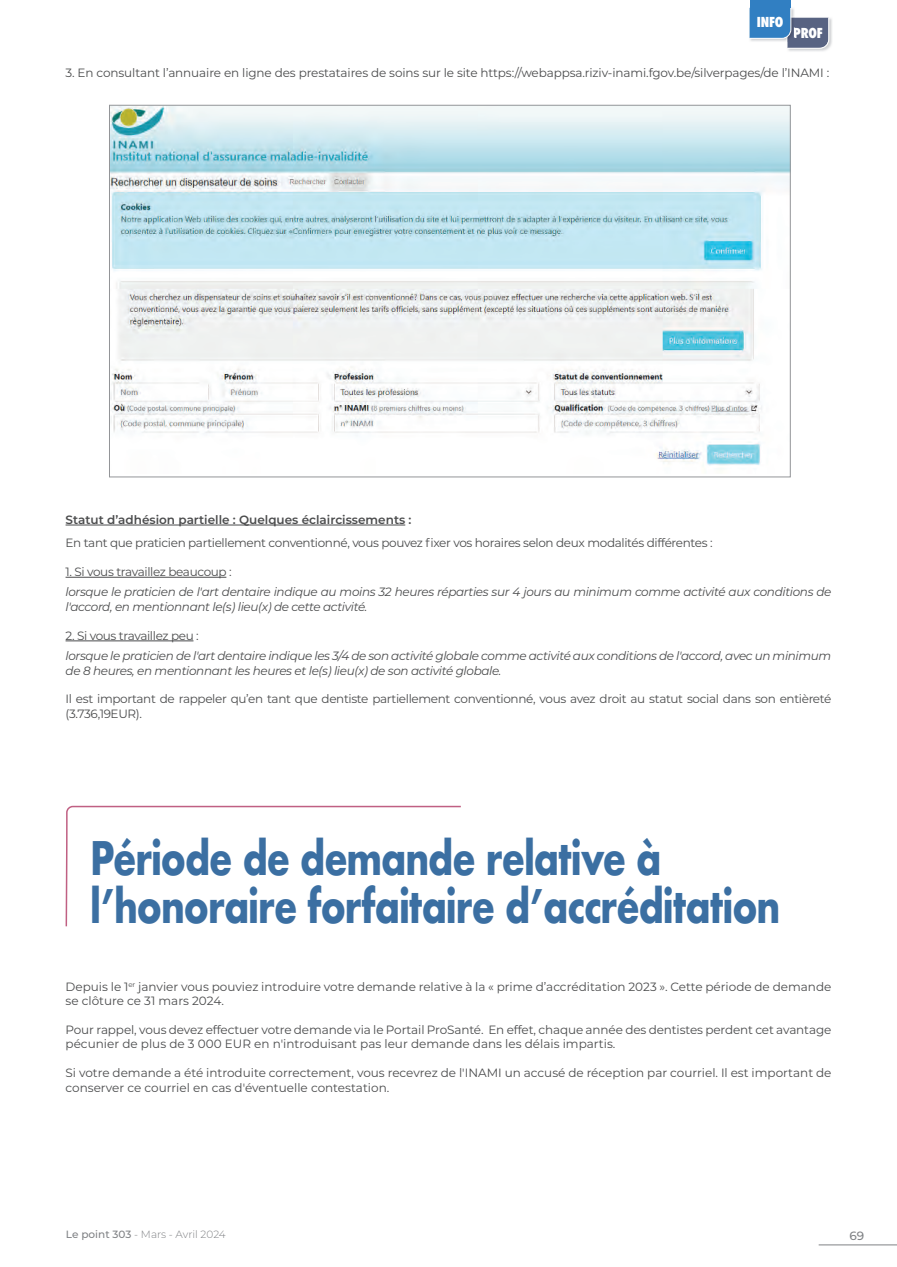
<style>
.page{position:relative;width:897px;height:1267px;background:#fff}
.page>*{position:absolute;margin:0;border:0;box-sizing:border-box;transform-origin:0 0}
.t1{font:700 45px/48px "Futura";letter-spacing:-.03em;color:#3b6fa2;scale:.8 1}
.t2{font:800 condensed 13.35px "Futura";letter-spacing:-.01em;color:#fff}
.t3{font:12px/14.4px "Montserrat";letter-spacing:-.01em;color:#4b4c4d}
.t4{font:italic 12px/14.4px "Montserrat";letter-spacing:-.03em;color:#4b4c4d}
.t5{font:12px/14.4px "Montserrat";letter-spacing:-.03em;color:#4b4c4d}
.t6{font:600 12px "Montserrat";color:#4b4c4d}
.t7{font:500 12px "Montserrat";color:#808285}
.t8{font:300 10.5px "Montserrat";letter-spacing:-.005em;color:#808285}
.s1{font-weight:500}
</style>
<div class="page">
<hr style="left:818px;top:1244px;width:78px;height:1px;background:#808285">
<img style="left:788px;top:18px;width:44px;height:33px">
<svg style="left:749px;top:7px;width:80px;height:42px"></svg>
<div style="left:749px;top:0;width:41px;height:8px;background:#317fc2"></div>
<hr style="left:66px;top:524px;width:339px;height:1px;background:#4b4c4d">
<hr style="left:66px;top:577px;width:160px;height:1px;background:#4b4c4d">
<hr style="left:66px;top:640px;width:127px;height:1px;background:#4b4c4d">
<img style="left:111px;top:107px;width:677px;height:359px">
<svg style="left:65px;top:805px;width:396px;height:122px"></svg>
<p class="t2" style="left:756px;top:13px;width:28px">INFO</p>
<p class="t3" style="left:66px;top:65px;width:765px">3. En consultant l’annuaire en ligne des prestataires de soins sur le site https://webappsa.riziv-inami.fgov.be/silverpages/de l’INAMI :</p>
<p class="t2" style="left:793px;top:24px;width:31px">PROF</p>
<p class="t6" style="left:66px;top:511px;width:347px">Statut d’adhésion partielle : Quelques éclaircissements :</p>
<p class="t5" style="left:66px;top:535px;width:648px">En tant que praticien partiellement conventionné, vous pouvez fixer vos horaires selon deux modalités différentes :</p>
<p class="t5" style="left:66px;top:564px;width:168px">1. Si vous travaillez beaucoup :</p>
<p class="t4" style="left:66px;top:584px;width:767px">lorsque le praticien de l'art dentaire indique au moins 32 heures réparties sur 4 jours au minimum comme activité aux conditions de l'accord, en mentionnant le(s) lieu(x) de cette activité.</p>
<p class="t5" style="left:66px;top:627px;width:135px">2. Si vous travaillez peu :</p>
<p class="t4" style="left:66px;top:648px;width:767px">lorsque le praticien de l'art dentaire indique les 3/4 de son activité globale comme activité aux conditions de l'accord, avec un minimum de 8 heures, en mentionnant les heures et le(s) lieu(x) de son activité globale.</p>
<p class="t5" style="left:66px;top:691px;width:767px">Il est important de rappeler qu’en tant que dentiste partiellement conventionné, vous avez droit au statut social dans son entièreté (3.736,19EUR).</p>
<h1 class="t1" style="left:90px;top:833px;width:864px">Période de demande relative à l’honoraire forfaitaire d’accréditation</h1>
<p class="t3" style="left:66px;top:978px;width:767px">Depuis le 1<sup>er</sup> janvier vous pouviez introduire votre demande relative à la « prime d’accréditation 2023 ». Cette période de demande se clôture ce 31 mars 2024.</p>
<p class="t3" style="left:66px;top:1022px;width:767px">Pour rappel, vous devez effectuer votre demande via le Portail ProSanté. En effet, chaque année des dentistes perdent cet avantage pécunier de plus de 3 000 EUR en n'introduisant pas leur demande dans les délais impartis.</p>
<p class="t3" style="left:66px;top:1065px;width:767px">Si votre demande a été introduite correctement, vous recevrez de l'INAMI un accusé de réception par courriel. Il est important de conserver ce courriel en cas d'éventuelle contestation.</p>
<p class="t8" style="left:66px;top:1227px;width:161px"><span class="s1">Le point 303</span> - Mars - Avril 2024</p>
<p class="t7" style="left:849px;top:1226px;width:16px">69</p>
</div>
